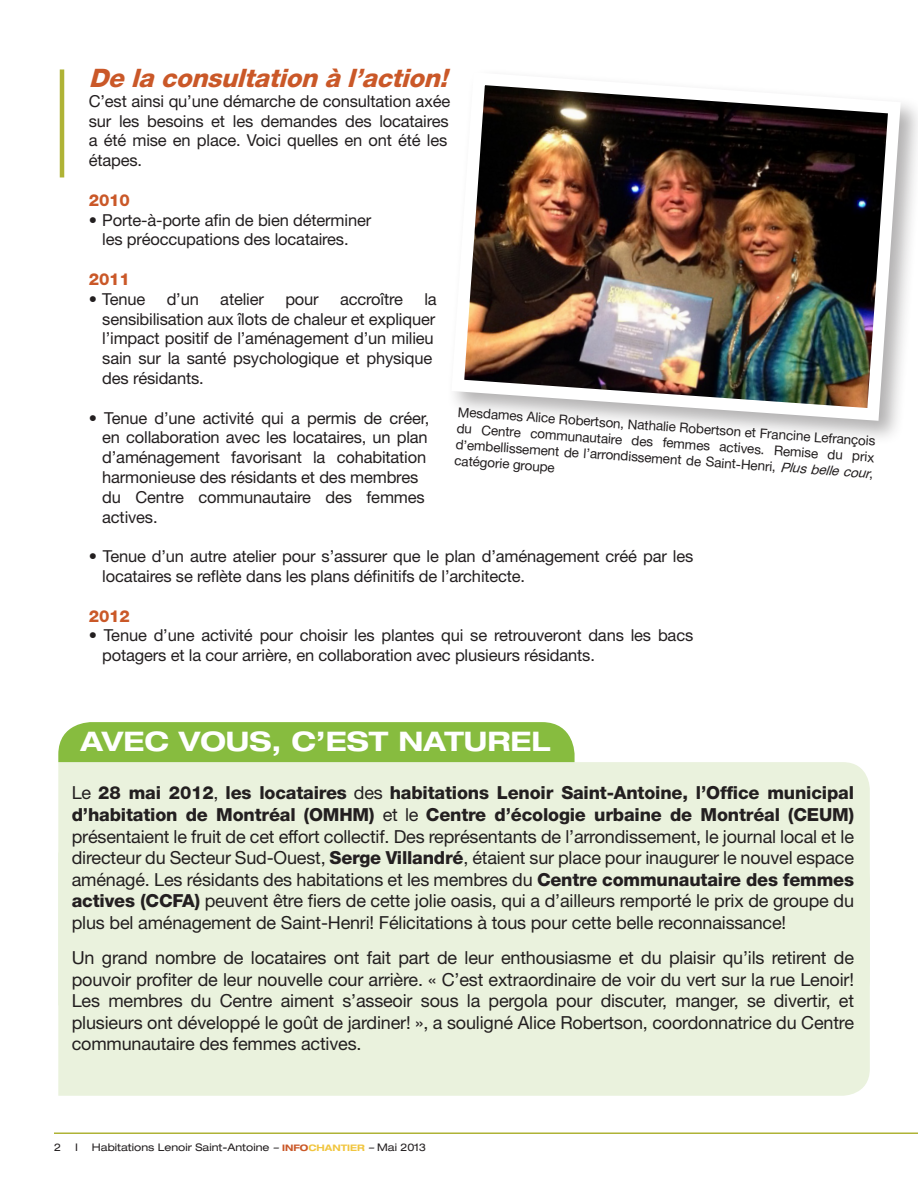
<style>
.page{position:relative;width:918px;height:1188px;background:#fff}
.page>*{position:absolute;margin:0;border:0;box-sizing:border-box;transform-origin:0 0}
.t1{font:700 expanded 27px "Helvetica Neue";color:#fff}
.t2{font:italic 800 25.5px "Helvetica Neue";color:#ca5828}
.t3{font:18px/21.6px "Helvetica Neue";letter-spacing:-.01em;color:#231f20;text-align:justify}
.t4{font:16.5px/19.8px "Helvetica Neue";letter-spacing:-.01em;color:#231f20}
.t5{font:800 16.5px "Helvetica Neue";letter-spacing:-.01em;color:#ca5828}
.t6{font:13.5px/16.2px "Helvetica Neue";color:#231f20;text-align:justify}
.t7{font:expanded 10.5px "Helvetica Neue";color:#231f20}
.s1{font-style:italic}
.s2{font-weight:800}
.s3{font-weight:700;font-size:9px;color:#ca5828}
.s4{font-weight:700;font-size:9px;color:#f1c640}
</style>
<div class="page">
<div style="left:58px;top:1005px;width:812px;height:91px;background:#eaf2dd"></div>
<hr style="left:54px;top:1132px;width:864px;height:2px;background:#afb336">
<hr style="left:60px;top:69px;width:4px;height:108px;background:#afb336">
<div style="left:58px;top:762px;width:812px;height:243px;background:#eaf2dd"></div>
<div style="left:58px;top:722px;width:517px;height:40px;background:#87bc3f"></div>
<div style="left:446px;top:67px;width:472px;height:378px;background:#231f20;opacity:.35"></div>
<img style="left:446px;top:67px;width:461px;height:360px">
<p class="t2" style="left:89px;top:63px;width:368px">Delaconsultation àl’action!</p>
<p class="t4" style="left:89px;top:91px;width:363px">C’est ainsi qu’une démarche de consultation axée sur les besoins et les demandes des locataires a été mise en place. Voici quelles en ont été les étapes.</p>
<p class="t5" style="left:89px;top:190px;width:43px">2010</p>
<p class="t4" style="left:89px;top:210px;width:284px">• Porte-à-porte afin de bien déterminer</p>
<p class="t4" style="left:102px;top:229px;width:248px">les préoccupations des locataires.</p>
<p class="t5" style="left:89px;top:269px;width:43px">2011</p>
<p class="t4" style="left:89px;top:289px;width:58px">• Tenue</p>
<p class="t4" style="left:167px;top:289px;width:34px">d’un</p>
<p class="t4" style="left:220px;top:289px;width:45px">atelier</p>
<p class="t4" style="left:285px;top:289px;width:35px">pour</p>
<p class="t4" style="left:340px;top:289px;width:64px">accroître</p>
<p class="t4" style="left:102px;top:289px;width:336px;text-indent:322px">la sensibilisation aux îlots de chaleur et expliquer l’impact positif de l’aménagement d’un milieu sain sur la santé psychologique et physique des résidants.</p>
<p class="t4" style="left:102px;top:408px;width:329px;text-indent:-14px">• Tenue d’une activité qui a permis de créer, en collaboration avec les locataires, un plan d’aménagement favorisant la cohabitation harmonieuse des résidants et des membres</p>
<p class="t4" style="left:102px;top:487px;width:324px">du Centre communautaire des femmes actives.</p>
<p class="t4" style="left:102px;top:546px;width:593px;text-indent:-14px">• Tenue d’un autre atelier pour s’assurer que le plan d’aménagement créé par les locataires se reflète dans les plans définitifs de l’architecte.</p>
<p class="t5" style="left:89px;top:606px;width:43px">2012</p>
<p class="t4" style="left:102px;top:625px;width:593px;text-indent:-14px">• Tenue d’une activité pour choisir les plantes qui se retrouveront dans les bacs potagers et la cour arrière, en collaboration avec plusieurs résidants.</p>
<p class="t6" style="left:459px;top:404px;width:420px;rotate:4deg">Mesdames Alice Robertson, Nathalie Robertson et Francine Lefrançois du Centre communautaire des femmes actives. Remise du prix d’embellissement de l’arrondissement de Saint-Henri, <span class="s1">Plus belle cour</span>, catégorie groupe</p>
<p class="t1" style="left:80px;top:725px;width:472px">AVEC VOUS, C’EST NATUREL</p>
<p class="t3" style="left:72px;top:782px;width:784px">Le <span class="s2">28 mai 2012</span>, <span class="s2">les locataires</span> des <span class="s2">habitations Lenoir Saint-Antoine, l’Office municipal d’habitation de Montréal (OMHM)</span> et le <span class="s2">Centre d’écologie urbaine de Montréal (CEUM) </span>présentaient le fruit de cet effort collectif. Des représentants de l’arrondissement, le journal local et le directeur du Secteur Sud-Ouest, <span class="s2">Serge Villandré</span>, étaient sur place pour inaugurer le nouvel espace aménagé. Les résidants des habitations et les membres du <span class="s2">Centre communautaire des femmes actives (CCFA)</span> peuvent être fiers de cette jolie oasis, qui a d’ailleurs remporté le prix de groupe du plus bel aménagement de Saint-Henri! Félicitations à tous pour cette belle reconnaissance!</p>
<p class="t3" style="left:72px;top:947px;width:784px">Un grand nombre de locataires ont fait part de leur enthousiasme et du plaisir qu’ils retirent de pouvoir profiter de leur nouvelle cour arrière. « C’est extraordinaire de voir du vert sur la rue Lenoir!<br>Les membres du Centre aiment s’asseoir sous la pergola pour discuter, manger, se divertir, et plusieurs ont développé le goût de jardiner! », a souligné Alice Robertson, coordonnatrice du Centre communautaire des femmes actives.</p>
<p class="t7" style="left:54px;top:1141px;width:9px">2</p>
<p class="t7" style="left:75px;top:1141px;width:4px">I</p>
<p class="t7" style="left:92px;top:1141px;width:336px">Habitations Lenoir Saint-Antoine <span class="s1">–</span> <span class="s3">INFO</span><span class="s4">CHANTIER</span> <span class="s1">–</span> Mai 2013</p>
</div>
